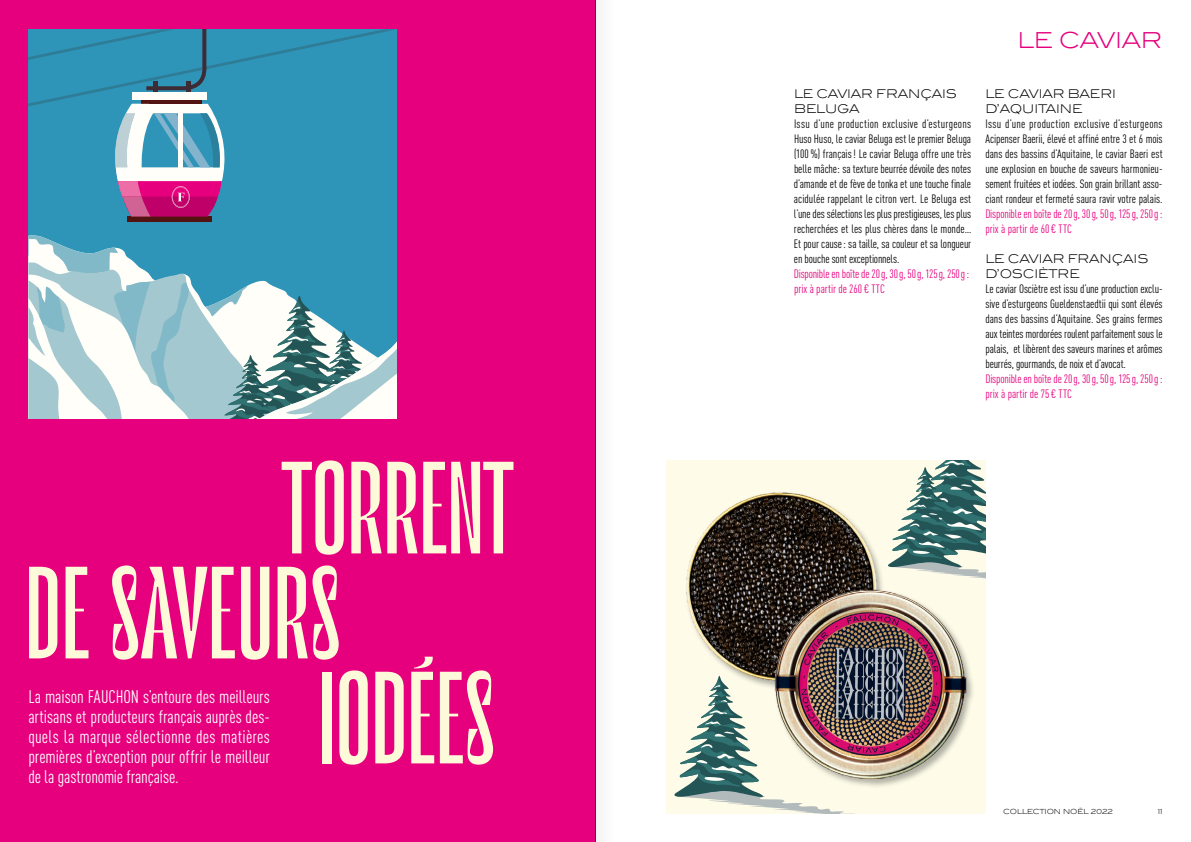
<style>
.page{position:relative;width:1191px;height:842px;background:#fff}
.page>*{position:absolute;margin:0;border:0;box-sizing:border-box;transform-origin:0 0}
.t1{font:113px/105px "Le Murmure";color:#fdfada}
.t2{font:300 22px "Blair ITC Std";letter-spacing:-.015em;color:#e6007d}
.t3{font:condensed 18px/20px "DIN Pro";letter-spacing:-.005em;color:#fff;text-align:justify}
.t4{font:condensed 12px/15px "DIN Pro";letter-spacing:-.005em;color:#000;text-align:justify}
.t5{font:condensed 12px/15px "DIN Pro";letter-spacing:-.01em;color:#e6007d}
.t6{font:300 12px/15px "Blair ITC Std";letter-spacing:-.01em;color:#000}
.t7{font:300 7px "Blair ITC Std";letter-spacing:-.015em;color:#000}
</style>
<div class="page">
<div style="left:0;top:0;width:595px;height:842px;background:#e6007d"></div>
<div style="left:28px;top:29px;width:369px;height:390px;background:#2f95b8"></div>
<div style="left:127px;top:216px;width:85px;height:5px;background:#531310"></div>
<svg style="left:28px;top:29px;width:367px;height:188px"></svg>
<svg style="left:28px;top:235px;width:9px;height:184px;background:#c2dadd"></svg>
<svg style="left:37px;top:235px;width:360px;height:184px"></svg>
<div style="left:666px;top:460px;width:319px;height:354px;background:#fefce9"></div>
<svg style="left:674px;top:700px;width:181px;height:114px"></svg>
<svg style="left:891px;top:460px;width:94px;height:119px"></svg>
<img style="left:686px;top:492px;width:205px;height:208px">
<img style="left:759px;top:568px;width:218px;height:236px">
<div style="left:595px;top:0;width:28px;height:842px;background:#fbfbfb"></div>
<h1 class="t1" style="left:25px;top:453px;width:490px;text-indent:256px">TORRENT<br>DE SAVEURS</h1>
<h1 class="t1" style="left:319px;top:663px;width:178px">IODÉES</h1>
<h3 class="t3" style="left:28px;top:686px;width:243px">La maison FAUCHON s’entoure des meilleurs artisans et producteurs français auprès des&shy;quels la marque sélectionne des matières premières d’exception pour offrir le meilleur de la gastronomie française.</h3>
<h2 class="t2" style="left:1017px;top:28px;width:146px">LE CAVIAR</h2>
<p class="t6" style="left:794px;top:87px;width:165px">LE CAVIAR FRANÇAIS<br>BELUGA</p>
<p class="t4" style="left:794px;top:116px;width:179px">Issu d’une production exclusive d’esturgeons Huso Huso, le caviar Beluga est le premier Beluga (100%) français! Le caviar Beluga offre une très belle mâche: sa texture beurrée dévoile des notes d’amande et de fève de tonka et une touche finale acidulée rappelant le citron vert. Le Beluga est l’une des sélections les plus prestigieuses, les plus recherchées et les plus chères dans le monde… Et pour cause: sa taille, sa couleur et sa longueur en bouche sont exceptionnels.</p>
<p class="t5" style="left:794px;top:266px;width:177px">Disponible en boîte de 20g, 30g, 50g, 125g, 250g: prix à partir de 260 € TTC</p>
<p class="t6" style="left:985px;top:87px;width:132px">LE CAVIAR BAERI<br>D’AQUITAINE</p>
<p class="t4" style="left:985px;top:116px;width:179px">Issu d’une production exclusive d’esturgeons Acipenser Baerii, élevé et affiné entre 3 et 6 mois dans des bassins d’Aquitaine, le caviar Baeri est une explosion en bouche de saveurs harmonieu&shy;sement fruitées et iodées. Son grain brillant asso&shy;ciant rondeur et fermeté saura ravir votre palais.</p>
<p class="t5" style="left:985px;top:206px;width:179px">Disponible en boîte de 20g, 30g, 50g, 125g, 250g: prix à partir de 60 € TTC</p>
<p class="t6" style="left:985px;top:252px;width:165px">LE CAVIAR FRANÇAIS<br>D’OSCIÈTRE</p>
<p class="t4" style="left:985px;top:281px;width:179px">Le caviar Osciètre est issu d’une production exclu&shy;sive d’esturgeons Gueldenstaedtii qui sont élevés dans des bassins d’Aquitaine. Ses grains fermes aux teintes mordorées roulent parfaitement sous le palais, et libèrent des saveurs marines et arômes beurrés, gourmands, de noix et d’avocat.</p>
<p class="t5" style="left:985px;top:371px;width:179px">Disponible en boîte de 20g, 30g, 50g, 125g, 250g: prix à partir de 75 € TTC</p>
<p class="t7" style="left:1003px;top:807px;width:111px">COLLECTION NOËL 2022</p>
<p class="t7" style="left:1157px;top:807px;width:6px">11</p>
</div>
